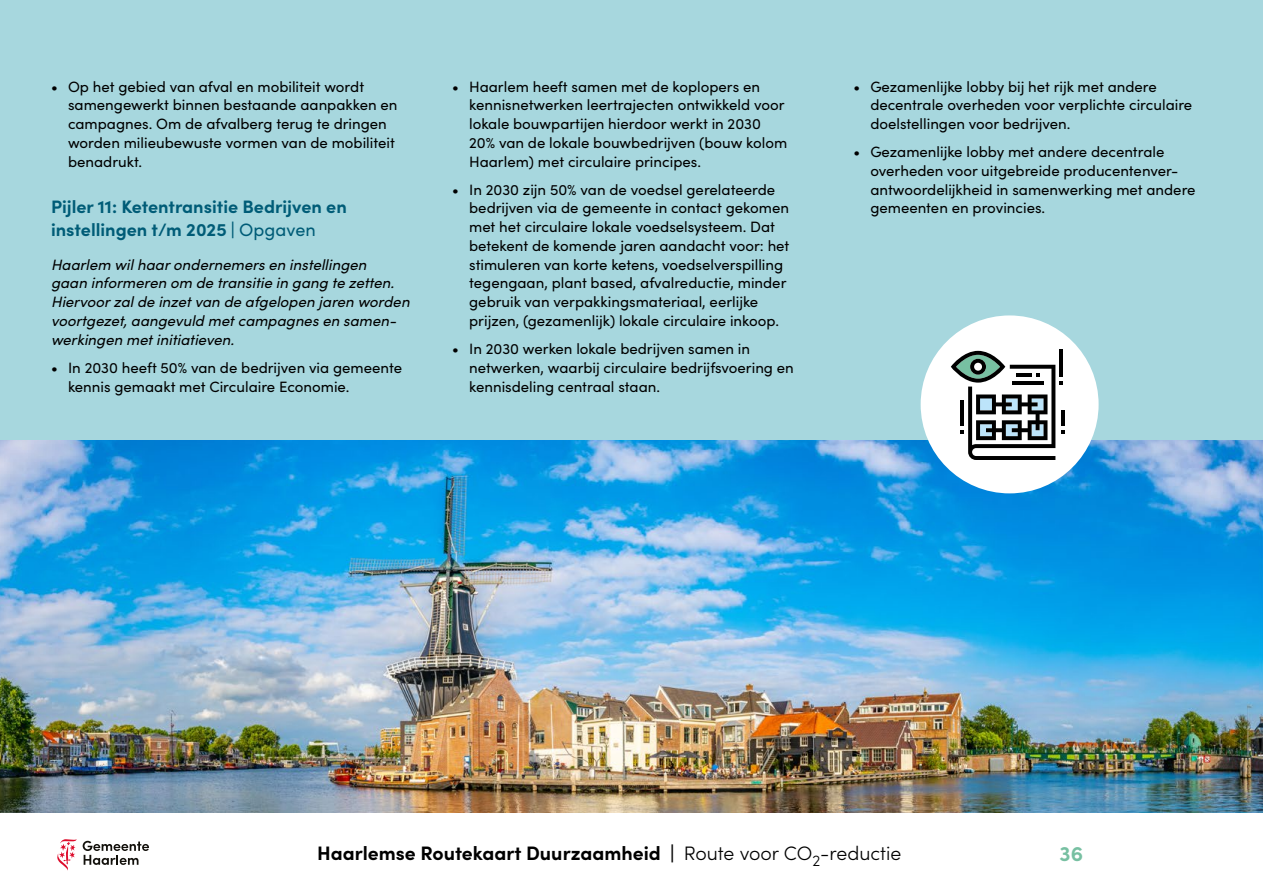
<style>
.page{position:relative;width:1263px;height:893px;background:#a7d7de}
.page>*{position:absolute;margin:0;border:0;box-sizing:border-box;transform-origin:0 0}
.t1{font:700 21px "Sofia Pro";color:#77c0a2}
.t2{font:700 19.5px "Sofia Pro";color:#000}
.t3{font:300 19.5px "Sofia Pro";color:#000}
.H2_hst_8_niet_in_inh{font:700 18px/22.5px "Sofia Pro";color:#005c77}
.t4{font:15px/18.8px "Sofia Pro";color:#000}
.t5{font:italic 15px/18.8px "Sofia Pro";color:#000}
.s1{font-weight:400}
</style>
<div class="page">
<img style="left:0;top:440px;width:1263px;height:374px">
<div style="left:921px;top:315px;width:177px;height:178px;background:#fff;border-radius:50%"></div>
<hr style="left:1059px;top:349px;width:4px;height:28px;background:#000">
<svg style="left:951px;top:351px;width:114px;height:109px"></svg>
<div style="left:0;top:814px;width:1263px;height:79px;background:#fff"></div>
<svg style="left:83px;top:841px;width:66px;height:24px"></svg>
<svg style="left:57px;top:839px;width:20px;height:32px"></svg>
<p class="t4" style="left:68px;top:76px;width:331px;text-indent:-17px">• Op het gebied van afval en mobiliteit wordt samengewerkt binnen bestaande aanpakken en campagnes. Om de afvalberg terug te dringen worden milieubewuste vormen van de mobiliteit benadrukt.</p>
<p class="H2_hst_8_niet_in_inh" style="left:51px;top:194px;width:297px">Pijler 11: Ketentransitie Bedrijven en instellingen t/m 2025 | <span class="s1">Opgaven</span></p>
<p class="t5" style="left:51px;top:254px;width:360px">Haarlem wil haar ondernemers en instellingen<br>gaan informeren om de transitie in gang te zetten.<br>Hiervoor zal de inzet van de afgelopen jaren worden voortgezet, aangevuld met campagnes en samen&shy;werkingen met initiatieven.</p>
<p class="t4" style="left:68px;top:357px;width:336px;text-indent:-17px">• In 2030 heeft 50% van de bedrijven via gemeente kennis gemaakt met Circulaire Economie.</p>
<p class="t4" style="left:469px;top:76px;width:320px;text-indent:-17px">• Haarlem heeft samen met de koplopers en kennisnetwerken leertrajecten ontwikkeld voor lokale bouwpartijen hierdoor werkt in 2030<br>20% van de lokale bouwbedrijven (bouw kolom Haarlem) met circulaire principes.</p>
<p class="t4" style="left:469px;top:179px;width:322px;text-indent:-17px">• In 2030 zijn 50% van de voedsel gerelateerde bedrijven via de gemeente in contact gekomen met het circulaire lokale voedselsysteem. Dat betekent de komende jaren aandacht voor: het stimuleren van korte ketens, voedselverspilling tegengaan, plant based, afvalreductie, minder gebruik van verpakkingsmateriaal, eerlijke prijzen, (gezamenlijk) lokale circulaire inkoop.</p>
<p class="t4" style="left:469px;top:339px;width:326px;text-indent:-17px">• In 2030 werken lokale bedrijven samen in netwerken, waarbij circulaire bedrijfsvoering en kennisdeling centraal staan.</p>
<p class="t4" style="left:870px;top:76px;width:323px;text-indent:-17px">• Gezamenlijke lobby bij het rijk met andere decentrale overheden voor verplichte circulaire doelstellingen voor bedrijven.</p>
<p class="t4" style="left:870px;top:142px;width:327px;text-indent:-17px">• Gezamenlijke lobby met andere decentrale overheden voor uitgebreide producentenver&shy;antwoordelijkheid in samenwerking met andere gemeenten en provincies.</p>
<h2 class="t2" style="left:317px;top:838px;width:359px">Haarlemse Routekaart Duurzaamheid |</h2>
<h2 class="t3" style="left:684px;top:839px;width:219px">Route voor CO<sub>2</sub>-reductie</h2>
<h1 class="t1" style="left:1060px;top:837px;width:25px">36</h1>
</div>
